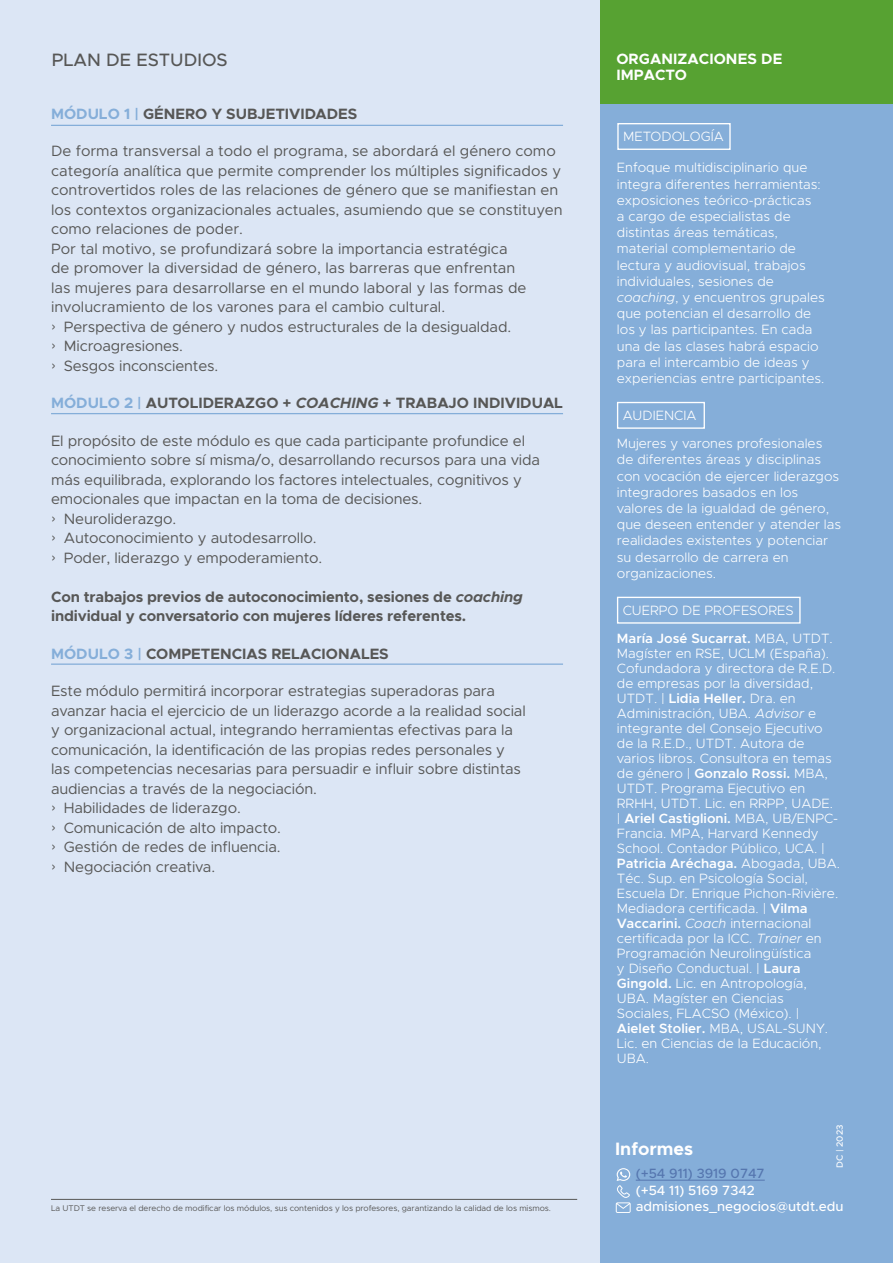
<style>
.page{position:relative;width:893px;height:1263px;background:#fff}
.page>*{position:absolute;margin:0;border:0;box-sizing:border-box;transform-origin:0 0}
.t1{font:500 18px "Metropolis";color:#575756}
.t2{font:700 18px "Metropolis";color:#fff}
.t3{font:15px/19.5px "Metropolis";letter-spacing:-.01em;color:#575756}
.t4{font:700 15px/19.5px "Metropolis";letter-spacing:-.01em;color:#575756}
.t5{font:700 15px/16.5px "Metropolis";letter-spacing:.005em;color:#fff}
.t6{font:300 13.5px/15px "Metropolis";color:#fff}
.t7{font:500 13.5px/16.2px "Metropolis";color:#fff}
.t8{font:500 13.5px "Metropolis";color:#5576af}
.t9{font:500 9px "Metropolis";color:#fff}
.t10{font:8.25px "Metropolis";letter-spacing:-.01em;color:#575756}
.s1{color:#85aed9}
.s2{font-family:"Helvetica Neue LT Std";font-weight:300;font-size:18px}
.s3{font-style:italic}
.s4{font-weight:600}
</style>
<div class="page">
<div style="left:600px;top:0;width:293px;height:1263px;background:#85aed9"></div>
<div style="left:617px;top:402px;width:88px;height:27px;background:#85aed9;border:1px solid #fff"></div>
<div style="left:617px;top:597px;width:184px;height:27px;background:#85aed9;border:1px solid #fff"></div>
<div style="left:0;top:0;width:600px;height:1263px;background:#dce6f5"></div>
<div style="left:600px;top:0;width:293px;height:104px;background:#57a232"></div>
<div style="left:617px;top:123px;width:114px;height:27px;background:#85aed9;border:1px solid #fff"></div>
<hr style="left:51px;top:125px;width:512px;height:1px;background:#85aed9">
<hr style="left:51px;top:413px;width:512px;height:1px;background:#85aed9">
<hr style="left:51px;top:663px;width:512px;height:2px;background:#85aed9">
<hr style="left:51px;top:1199px;width:526px;height:1px;background:#575756">
<svg style="left:615px;top:1168px;width:16px;height:45px"></svg>
<hr style="left:636px;top:1180px;width:129px;height:1px;background:#5576af">
<h1 class="t1" style="left:52px;top:49px;width:178px">PLAN DE ESTUDIOS</h1>
<p class="t4" style="left:51px;top:104px;width:308px"><span class="s1">MÓDULO 1 |</span> GÉNERO Y SUBJETIVIDADES</p>
<p class="t3" style="left:51px;top:141px;width:513px">De forma transversal a todo el programa, se abordará el género como categoría analítica que permite comprender los múltiples significados y controvertidos roles de las relaciones de género que se manifiestan en los contextos organizacionales actuales, asumiendo que se constituyen como relaciones de poder.<br>Por tal motivo, se profundizará sobre la importancia estratégica<br>de promover la diversidad de género, las barreras que enfrentan<br>las mujeres para desarrollarse en el mundo laboral y las formas de involucramiento de los varones para el cambio cultural.<br><span class="s2">›</span> Perspectiva de género y nudos estructurales de la desigualdad.<br><span class="s2">›</span> Microagresiones.<br><span class="s2">›</span> Sesgos inconscientes.</p>
<p class="t4" style="left:51px;top:393px;width:513px"><span class="s1">MÓDULO 2 |</span> AUTOLIDERAZGO + <span class="s3">COACHING</span> + TRABAJO INDIVIDUAL</p>
<p class="t3" style="left:51px;top:431px;width:491px">El propósito de este módulo es que cada participante profundice el conocimiento sobre sí misma/o, desarrollando recursos para una vida más equilibrada, explorando los factores intelectuales, cognitivos y emocionales que impactan en la toma de decisiones.<br><span class="s2">›</span> Neuroliderazgo.<br><span class="s2">›</span> Autoconocimiento y autodesarrollo.<br><span class="s2">›</span> Poder, liderazgo y empoderamiento.</p>
<p class="t4" style="left:51px;top:587px;width:473px">Con trabajos previos de autoconocimiento, sesiones de <span class="s3">coaching </span>individual y conversatorio con mujeres líderes referentes.</p>
<p class="t4" style="left:51px;top:644px;width:339px"><span class="s1">MÓDULO 3 |</span> COMPETENCIAS RELACIONALES</p>
<p class="t3" style="left:51px;top:681px;width:476px">Este módulo permitirá incorporar estrategias superadoras para avanzar hacia el ejercicio de un liderazgo acorde a la realidad social y organizacional actual, integrando herramientas efectivas para la comunicación, la identificación de las propias redes personales y las competencias necesarias para persuadir e influir sobre distintas audiencias a través de la negociación.<br><span class="s2">›</span> Habilidades de liderazgo.<br><span class="s2">›</span> Comunicación de alto impacto.<br><span class="s2">›</span> Gestión de redes de influencia.<br><span class="s2">›</span> Negociación creativa.</p>
<p class="t10" style="left:51px;top:1203px;width:501px">La UTDT se reserva el derecho de modificar los módulos, sus contenidos y los profesores, garantizando la calidad de los mismos.</p>
<p class="t5" style="left:616px;top:50px;width:167px">ORGANIZACIONES DE<br>IMPACTO</p>
<p class="t6" style="left:623px;top:129px;width:102px">METODOLOGÍA</p>
<p class="t6" style="left:617px;top:160px;width:209px;line-height:16.2px">Enfoque multidisciplinario que integra diferentes herramientas: exposiciones teórico-prácticas<br>a cargo de especialistas de distintas áreas temáticas, material complementario de lectura y audiovisual, trabajos individuales, sesiones de <span class="s3">coaching</span>, y encuentros grupales que potencian el desarrollo de los y las participantes. En cada una de las clases habrá espacio para el intercambio de ideas y experiencias entre participantes.</p>
<p class="t6" style="left:617px;top:401px;width:207px;line-height:28.5px;text-indent:6px">AUDIENCIA<br>Mujeres y varones profesionales</p>
<p class="t6" style="left:617px;top:452px;width:226px;line-height:16.2px">de diferentes áreas y disciplinas con vocación de ejercer liderazgos integradores basados en los valores de la igualdad de género, que deseen entender y atender las realidades existentes y potenciar su desarrollo de carrera en organizaciones.</p>
<p class="t6" style="left:617px;top:595px;width:217px;line-height:28.7px;text-indent:6px">CUERPO DE PROFESORES<br><span class="s4">María José Sucarrat.</span> MBA, UTDT.</p>
<p class="t6" style="left:617px;top:646px;width:224px">Magíster en RSE, UCLM (España).<br>Cofundadora y directora de R.E.D. de empresas por la diversidad,<br>UTDT. | <span class="s4">Lidia Heller.</span> Dra. en<br>Administración, UBA. <span class="s3">Advisor</span> e integrante del Consejo Ejecutivo de la R.E.D., UTDT. Autora de varios libros. Consultora en temas de género | <span class="s4">Gonzalo Rossi.</span> MBA,<br>UTDT. Programa Ejecutivo en<br>RRHH, UTDT. Lic. en RRPP, UADE. | <span class="s4">Ariel Castiglioni.</span> MBA, UB/ENPC-<br>Francia. MPA, Harvard Kennedy<br>School. Contador Público, UCA. |<br><span class="s4">Patricia Aréchaga.</span> Abogada, UBA.<br>Téc. Sup. en Psicología Social,<br>Escuela Dr. Enrique Pichon-Rivière.<br>Mediadora certificada. | <span class="s4">Vilma<br>Vaccarini.</span> <span class="s3">Coach</span> internacional certificada por la ICC. <span class="s3">Trainer</span> en<br>Programación Neurolingüística<br>y Diseño Conductual. | <span class="s4">Laura<br>Gingold.</span> Lic. en Antropología,<br>UBA. Magíster en Ciencias<br>Sociales, FLACSO (México). |<br><span class="s4">Aielet Stolier.</span> MBA, USAL-SUNY.<br>Lic. en Ciencias de la Educación,<br>UBA.</p>
<h1 class="t2" style="left:615px;top:1137px;width:80px">Informes</h1>
<p class="t9" style="left:834px;top:1167px;width:45px;rotate:-90deg">DC | 2023</p>
<p class="t8" style="left:636px;top:1165px;width:130px">(+54 911) 3919 0747</p>
<p class="t7" style="left:636px;top:1182px;width:209px">(+54 11) 5169 7342 admisiones_negocios@utdt.edu</p>
</div>
